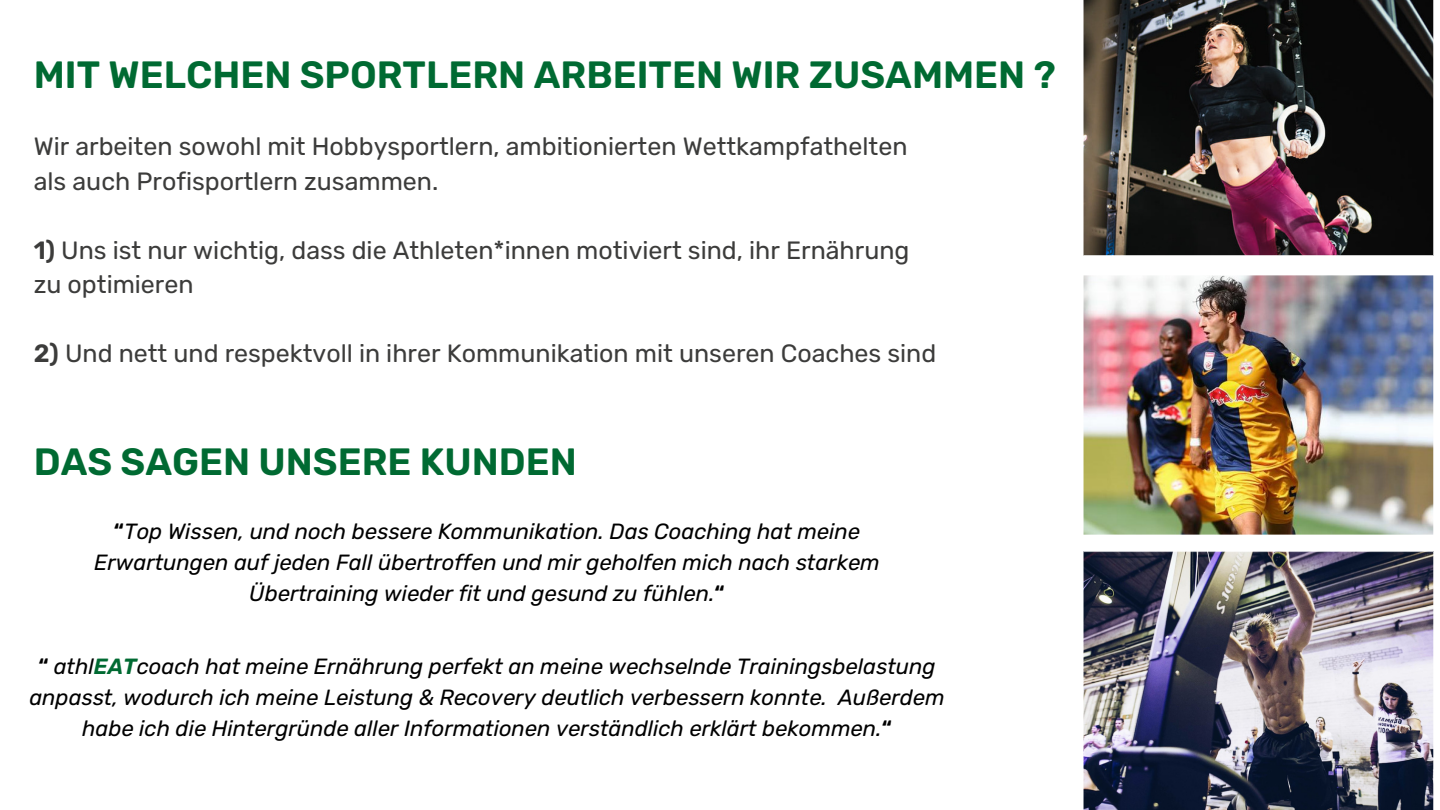
<style>
.page{position:relative;width:1440px;height:810px;background:#fff}
.page>*{position:absolute;margin:0;border:0;box-sizing:border-box;transform-origin:0 0}
.t1{font:600 38px "Rubik";color:#006a32}
.t2{font:25px/34.5px "Rubik";color:#3c3c3b}
.t3{font:italic 22px/30.8px "Rubik";color:#000;text-align:center}
.s1{font-weight:600}
.s2{font-weight:600;font-style:normal}
.s3{font-weight:600;color:#006a32}
</style>
<div class="page">
<img style="left:1083px;top:0;width:351px;height:256px">
<img style="left:1083px;top:551px;width:351px;height:259px">
<img style="left:1083px;top:275px;width:351px;height:260px">
<h1 class="t1" style="left:34px;top:53px;width:1023px">MIT WELCHEN SPORTLERN ARBEITEN WIR ZUSAMMEN ?</h1>
<h2 class="t2" style="left:34px;top:130px;width:875px">Wir arbeiten sowohl mit Hobbysportlern, ambitionierten Wettkampfathelten als auch Profisportlern zusammen.</h2>
<h2 class="t2" style="left:34px;top:233px;width:877px"><span class="s1">1)</span> Uns ist nur wichtig, dass die Athleten*innen motiviert sind, ihr Ernährung zu optimieren</h2>
<p class="t2" style="left:34px;top:337px;width:904px"><span class="s1">2)</span> Und nett und respektvoll in ihrer Kommunikation mit unseren Coaches sind</p>
<p class="t1" style="left:34px;top:439px;width:545px">DAS SAGEN UNSERE KUNDEN</p>
<p class="t3" style="left:94px;top:516px;width:787px"><span class="s2">“</span>Top Wissen, und noch bessere Kommunikation. Das Coaching hat meine<br>Erwartungen auf jeden Fall übertroffen und mir geholfen mich nach starkem<br>Übertraining wieder fit und gesund zu fühlen.<span class="s2">“</span></p>
<p class="t3" style="left:29px;top:651px;width:917px"><span class="s2">“</span> athl<span class="s3">EAT</span>coach hat meine Ernährung perfekt an meine wechselnde Trainingsbelastung anpasst, wodurch ich meine Leistung &amp; Recovery deutlich verbessern konnte. Außerdem habe ich die Hintergründe aller Informationen verständlich erklärt bekommen.<span class="s2">“</span></p>
</div>
